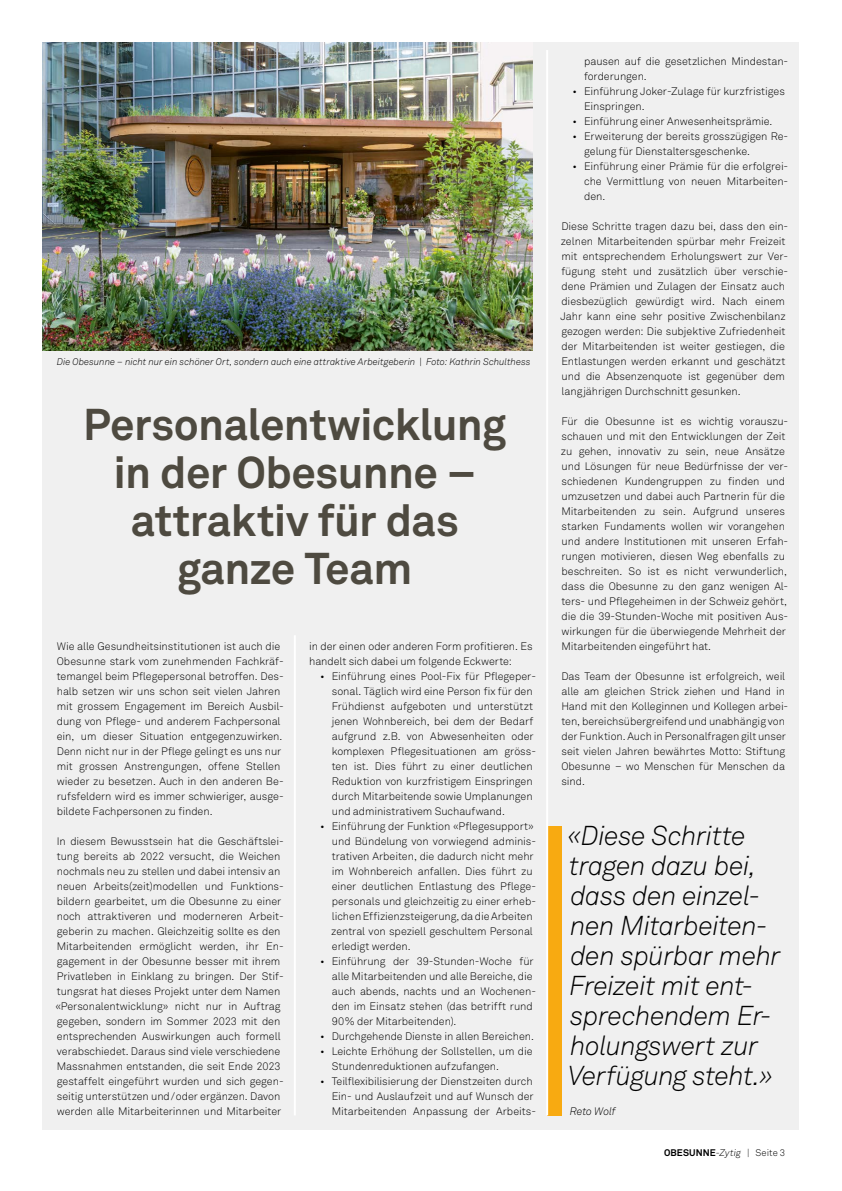
<style>
.page{position:relative;width:842px;height:1191px;background:#fff}
.page>*{position:absolute;margin:0;border:0;box-sizing:border-box;transform-origin:0 0}
.t1{font:700 44px/48px "Akkurat Pro";letter-spacing:-.015em;color:#4e4a40;text-align:center}
.t2{font:italic 300 27px/30px "Akkurat Pro";letter-spacing:-.02em;color:#000}
.t3{font:300 10.8px/15px "Akkurat Pro";letter-spacing:-.005em;color:#000}
.t4{font:italic 300 10.8px "Akkurat Pro";letter-spacing:-.015em;color:#000}
.t5{font:italic 300 9.5px "Akkurat Pro";color:#000}
.t6{font:700 9.5px "Akkurat Pro";letter-spacing:.015em;color:#000}
.s1{font-weight:300;font-style:italic}
.s2{font-weight:300}
</style>
<div class="page">
<div style="left:43px;top:43px;width:756px;height:1087px;background:#f0f0f0"></div>
<div style="left:547px;top:826px;width:14px;height:289px;background:#f8aa11"></div>
<img style="left:43px;top:43px;width:490px;height:307px">
<hr style="left:294px;top:635px;width:2px;height:480px;background:#fff">
<hr style="left:546px;top:50px;width:2px;height:1065px;background:#fff">
<p class="t5" style="left:57px;top:356px;width:475px">Die Obesunne – nicht nur ein schöner Ort, sondern auch eine attraktive Arbeitgeberin | Foto: Kathrin Schulthess</p>
<h1 class="t1" style="left:83px;top:400px;width:425px">Personalentwicklung in der Obesunne – attraktiv für das ganze Team</h1>
<p class="t3" style="left:57px;top:639px;width:228px">Wie alle Gesundheitsinstitutionen ist auch die Obesunne stark vom zunehmenden Fachkräf&shy;temangel beim Pflegepersonal betroffen. Des&shy;halb setzen wir uns schon seit vielen Jahren mit grossem Engagement im Bereich Ausbil&shy;dung von Pflege- und anderem Fachpersonal ein, um dieser Situation entgegenzuwirken.<br>Denn nicht nur in der Pflege gelingt es uns nur mit grossen Anstrengungen, offene Stellen wieder zu besetzen. Auch in den anderen Be&shy;rufsfeldern wird es immer schwieriger, ausge&shy;bildete Fachpersonen zu finden.</p>
<p class="t3" style="left:55px;top:834px;width:230px">In diesem Bewusstsein hat die Geschäftslei&shy;tung bereits ab 2022 versucht, die Weichen nochmals neu zu stellen und dabei intensiv an neuen Arbeits(zeit)modellen und Funktions&shy;bildern gearbeitet, um die Obesunne zu einer noch attraktiveren und moderneren Arbeit&shy;geberin zu machen. Gleichzeitig sollte es den Mitarbeitenden ermöglicht werden, ihr En&shy;gagement in der Obesunne besser mit ihrem Privatleben in Einklang zu bringen. Der Stif&shy;tungsrat hat dieses Projekt unter dem Namen «Personalentwicklung» nicht nur in Auftrag gegeben, sondern im Sommer 2023 mit den entsprechenden Auswirkungen auch formell verabschiedet. Daraus sind viele verschiedene Massnahmen entstanden, die seit Ende 2023 gestaffelt eingeführt wurden und sich gegen&shy;seitig unterstützen und/oder ergänzen. Davon werden alle Mitarbeiterinnen und Mitarbeiter</p>
<p class="t3" style="left:309px;top:639px;width:225px">in der einen oder anderen Form profitieren. Es handelt sich dabei um folgende Eckwerte:</p>
<p class="t3" style="left:331px;top:669px;width:206px;text-indent:-11px">• Einführung eines Pool-Fix für Pflegeper&shy;sonal. Täglich wird eine Person fix für den Frühdienst aufgeboten und unterstützt jenen Wohnbereich, bei dem der Bedarf aufgrund z.B. von Abwesenheiten oder komplexen Pflegesituationen am gröss&shy;ten ist. Dies führt zu einer deutlichen Reduktion von kurzfristigem Einspringen durch Mitarbeitende sowie Umplanungen und administrativem Suchaufwand.</p>
<p class="t3" style="left:331px;top:819px;width:206px;text-indent:-11px">• Einführung der Funktion «Pflegesupport» und Bündelung von vorwiegend adminis&shy;trativen Arbeiten, die dadurch nicht mehr im Wohnbereich anfallen. Dies führt zu einer deutlichen Entlastung des Pflege&shy;personals und gleichzeitig zu einer erheb&shy;lichen Effizienzsteigerung, da die Arbeiten zentral von speziell geschultem Personal erledigt werden.</p>
<p class="t3" style="left:332px;top:954px;width:206px;text-indent:-12px">• Einführung der 39-Stunden-Woche für alle Mitarbeitenden und alle Bereiche, die auch abends, nachts und an Wochenen&shy;den im Einsatz stehen (das betrifft rund 90% der Mitarbeitenden).</p>
<p class="t3" style="left:320px;top:1029px;width:215px">• Durchgehende Dienste in allen Bereichen.</p>
<p class="t3" style="left:332px;top:1044px;width:202px;text-indent:-12px">• Leichte Erhöhung der Sollstellen, um die<br>Stundenreduktionen aufzufangen.</p>
<p class="t3" style="left:332px;top:1074px;width:206px;text-indent:-12px">• Teilflexibilisierung der Dienstzeiten durch<br>Ein- und Auslaufzeit und auf Wunsch der<br>Mitarbeitenden Anpassung der Arbeits-</p>
<p class="t3" style="left:584px;top:54px;width:206px">pausen auf die gesetzlichen Mindestan&shy;forderungen.</p>
<p class="t3" style="left:584px;top:84px;width:202px;text-indent:-12px">• Einführung Joker-Zulage für kurzfristiges<br>Einspringen.</p>
<p class="t3" style="left:572px;top:114px;width:201px">• Einführung einer Anwesenheitsprämie.</p>
<p class="t3" style="left:584px;top:129px;width:206px;text-indent:-12px">• Erweiterung der bereits grosszügigen Re&shy;gelung für Dienstaltersgeschenke.</p>
<p class="t3" style="left:584px;top:159px;width:206px;text-align:justify;text-indent:-12px">• Einführung einer Prämie für die erfolgrei&shy;che Vermittlung von neuen Mitarbeiten&shy;den.</p>
<p class="t3" style="left:561px;top:219px;width:229px">Diese Schritte tragen dazu bei, dass den ein&shy;zelnen Mitarbeitenden spürbar mehr Freizeit mit entsprechendem Erholungswert zur Ver&shy;fügung steht und zusätzlich über verschie&shy;dene Prämien und Zulagen der Einsatz auch diesbezüglich gewürdigt wird. Nach einem Jahr kann eine sehr positive Zwischenbilanz gezogen werden: Die subjektive Zufriedenheit der Mitarbeitenden ist weiter gestiegen, die Entlastungen werden erkannt und geschätzt und die Absenzenquote ist gegenüber dem langjährigen Durchschnitt gesunken.</p>
<p class="t3" style="left:561px;top:414px;width:229px">Für die Obesunne ist es wichtig vorauszu&shy;schauen und mit den Entwicklungen der Zeit zu gehen, innovativ zu sein, neue Ansätze und Lösungen für neue Bedürfnisse der ver&shy;schiedenen Kundengruppen zu finden und umzusetzen und dabei auch Partnerin für die Mitarbeitenden zu sein. Aufgrund unseres starken Fundaments wollen wir vorangehen und andere Institutionen mit unseren Erfah&shy;rungen motivieren, diesen Weg ebenfalls zu beschreiten. So ist es nicht verwunderlich, dass die Obesunne zu den ganz wenigen Al&shy;ters- und Pflegeheimen in der Schweiz gehört, die die 39-Stunden-Woche mit positiven Aus&shy;wirkungen für die überwiegende Mehrheit der Mitarbeitenden eingeführt hat.</p>
<p class="t3" style="left:561px;top:669px;width:228px">Das Team der Obesunne ist erfolgreich, weil alle am gleichen Strick ziehen und Hand in Hand mit den Kolleginnen und Kollegen arbei&shy;ten, bereichsübergreifend und unabhängig von der Funktion. Auch in Personalfragen gilt unser seit vielen Jahren bewährtes Motto: Stiftung Obesunne – wo Menschen für Menschen da sind.</p>
<h2 class="t2" style="left:567px;top:821px;width:215px">«Diese Schritte tragen dazu bei, dass den einzel&shy;nen Mitarbeiten&shy;den spürbar mehr<br>Freizeit mit ent&shy;sprechendem Er&shy;holungswert zur<br>Verfügung steht.»</h2>
<p class="t4" style="left:570px;top:1105px;width:47px">Reto Wolf</p>
<p class="t6" style="left:664px;top:1146px;width:123px">OBESUNNE<span class="s1">-Zytig</span> <span class="s2">| Seite 3</span></p>
</div>
